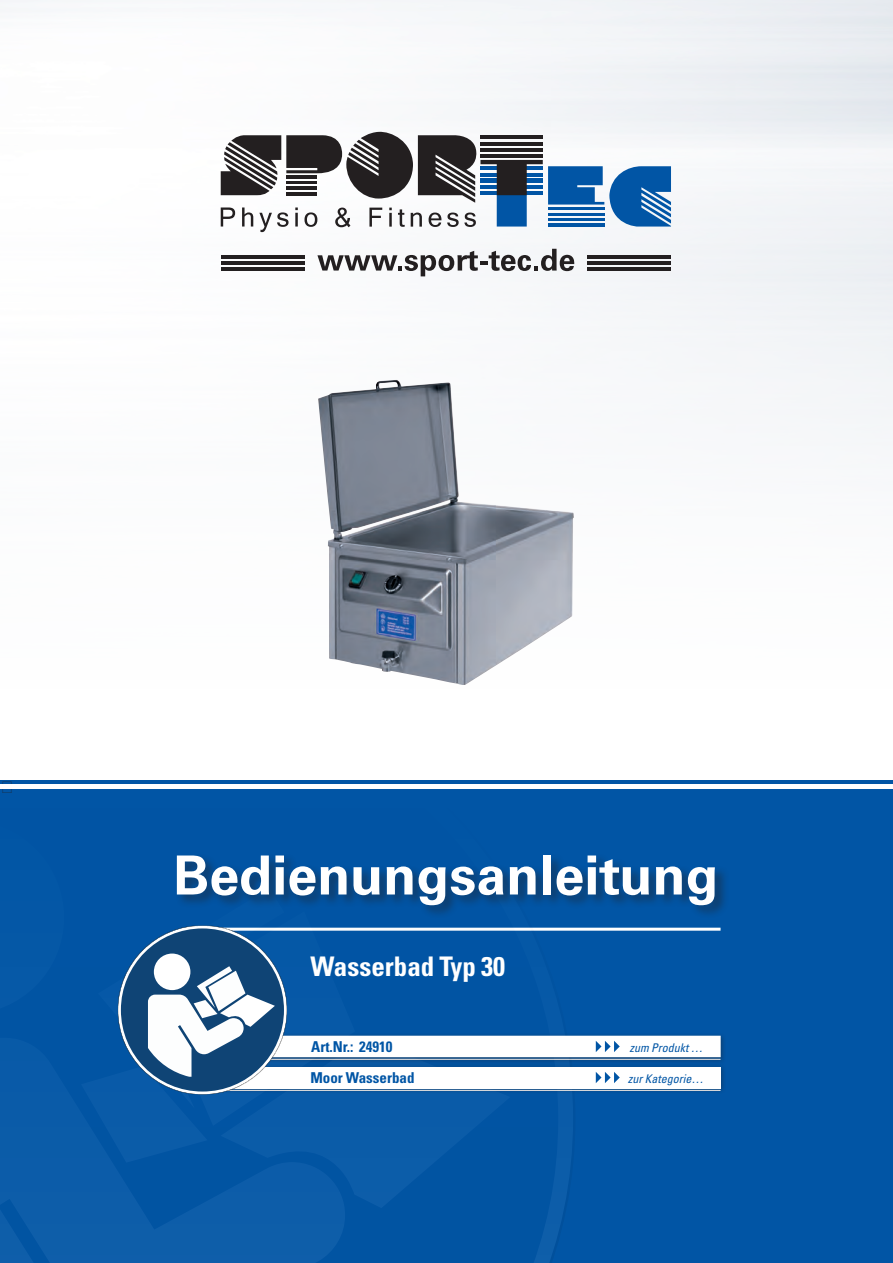
<style>
.page{position:relative;width:893px;height:1263px;background:#fff}
.page>*{position:absolute;margin:0;border:0;box-sizing:border-box;transform-origin:0 0}
.Headline{font:700 54px "Univers LT Std";color:#fff}
.t1{font:700 condensed 27px "Univers LT Std";color:#fff}
.t2{font:18px "Times New Roman";color:#231f20}
.t3{font:700 condensed 15px "Univers LT Std";color:#0155a5}
.t4{font:italic condensed 12px "Univers LT Std";color:#0155a5}
</style>
<div class="page">
<img style="left:0;top:0;width:892px;height:781px">
<svg style="left:221px;top:132px;width:450px;height:100px"></svg>
<svg style="left:317px;top:249px;width:257px;height:27px"></svg>
<hr style="left:587px;top:255px;width:84px;height:4px;background:#231f20">
<hr style="left:587px;top:261px;width:84px;height:4px;background:#231f20">
<hr style="left:587px;top:267px;width:84px;height:3px;background:#231f20">
<hr style="left:221px;top:255px;width:83px;height:4px;background:#231f20">
<hr style="left:221px;top:261px;width:83px;height:4px;background:#231f20">
<hr style="left:221px;top:267px;width:83px;height:3px;background:#231f20">
<div style="left:0;top:781px;width:893px;height:482px;background:#0155a5"></div>
<hr style="left:0;top:785px;width:893px;height:4px;background:#fff">
<hr style="left:195px;top:928px;width:525px;height:3px;background:#fff">
<div style="left:257px;top:1055px;width:469px;height:11px;background:#02529f"></div>
<svg style="left:558px;top:724px;width:17px;height:507px"></svg>
<svg style="left:0;top:724px;width:558px;height:539px"></svg>
<svg style="left:0;top:821px;width:64px;height:193px"></svg>
<svg style="left:0;top:1038px;width:345px;height:225px;fill:#0c5ca9"></svg>
<svg style="left:221px;top:1063px;width:289px;height:145px;fill:#0a5ba8"></svg>
<div style="left:222px;top:1033px;width:505px;height:30px;background:#231f20;opacity:.4"></div>
<div style="left:226px;top:1036px;width:494px;height:21px;background:#fff"></div>
<svg style="left:596px;top:1041px;width:24px;height:11px"></svg>
<div style="left:222px;top:1064px;width:505px;height:30px;background:#231f20;opacity:.4"></div>
<div style="left:225px;top:1067px;width:495px;height:21px;background:#fff"></div>
<div style="left:175px;top:853px;width:554px;height:66px;background:#231f20;opacity:.46"></div>
<svg style="left:596px;top:1072px;width:24px;height:11px"></svg>
<svg style="left:81px;top:888px;width:274px;height:274px"></svg>
<img style="left:318px;top:380px;width:256px;height:306px">
<p class="t2" style="left:0;top:775px;width:16px">▶</p>
<p class="Headline" style="left:173px;top:844px;width:547px">Bedienungsanleitung</p>
<p class="t1" style="left:310px;top:950px;width:196px">Wasserbad Typ 30</p>
<p class="t3" style="left:311px;top:1037px;width:83px">Art.Nr.: 24910</p>
<p class="t4" style="left:630px;top:1040px;width:75px">zum Produkt …</p>
<p class="t3" style="left:310px;top:1068px;width:106px">Moor Wasserbad</p>
<p class="t4" style="left:628px;top:1071px;width:77px">zur Kategorie…</p>
</div>
